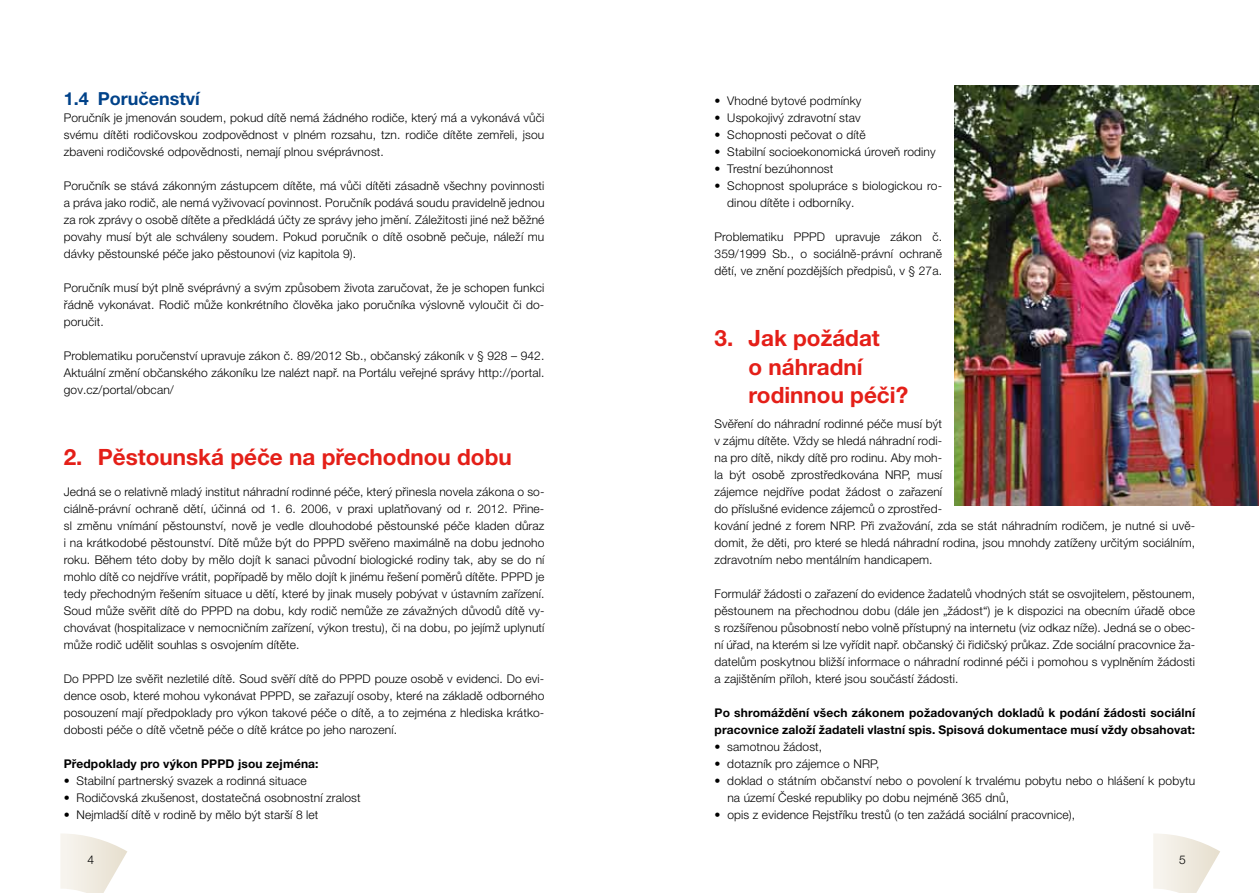
<style>
.page{position:relative;width:1259px;height:893px;background:#fff}
.page>*{position:absolute;margin:0;border:0;box-sizing:border-box;transform-origin:0 0}
.t1{font:700 22.5px/28.5px "Helvetica Neue LT Pro";color:#e41f18}
.t2{font:700 18px "Helvetica Neue LT Pro";color:#004289}
.t3{font:300 12px/17px "Helvetica Neue LT Pro";letter-spacing:.01em;color:#000;text-align:justify}
.t4{font:700 12px/17px "Helvetica Neue LT Pro";letter-spacing:.01em;color:#000}
</style>
<div class="page">
<svg style="left:60px;top:834px;width:67px;height:59px"></svg>
<svg style="left:1153px;top:834px;width:67px;height:59px"></svg>
<img style="left:955px;top:85px;width:304px;height:421px">
<h2 class="t2" style="left:64px;top:87px;width:138px">1.4 Poručenství</h2>
<p class="t3" style="left:64px;top:109px;width:482px">Poručník je jmenován soudem, pokud dítě nemá žádného rodiče, který má a vykonává vůči svému dítěti rodičovskou zodpovědnost v plném rozsahu, tzn. rodiče dítěte zemřeli, jsou zbaveni rodičovské odpovědnosti, nemají plnou svéprávnost.</p>
<p class="t3" style="left:64px;top:177px;width:482px">Poručník se stává zákonným zástupcem dítěte, má vůči dítěti zásadně všechny povinnosti a práva jako rodič, ale nemá vyživovací povinnost. Poručník podává soudu pravidelně jednou za rok zprávy o osobě dítěte a předkládá účty ze správy jeho jmění. Záležitosti jiné než běžné povahy musí být ale schváleny soudem. Pokud poručník o dítě osobně pečuje, náleží mu dávky pěstounské péče jako pěstounovi (viz kapitola 9).</p>
<p class="t3" style="left:64px;top:279px;width:482px">Poručník musí být plně svéprávný a svým způsobem života zaručovat, že je schopen funkci řádně vykonávat. Rodič může konkrétního člověka jako poručníka výslovně vyloučit či do&shy;poručit.</p>
<p class="t3" style="left:64px;top:347px;width:482px">Problematiku poručenství upravuje zákon č. 89/2012 Sb., občanský zákoník v § 928 – 942.<br>Aktuální změní občanského zákoníku lze nalézt např. na Portálu veřejné správy http://portal. gov.cz/portal/obcan/</p>
<h1 class="t1" style="left:64px;top:442px;width:449px">2. Pěstounská péče na přechodnou dobu</h1>
<p class="t3" style="left:64px;top:483px;width:482px">Jedná se o relativně mladý institut náhradní rodinné péče, který přinesla novela zákona o so&shy;ciálně-právní ochraně dětí, účinná od 1. 6. 2006, v praxi uplatňovaný od r. 2012. Přine&shy;sl změnu vnímání pěstounství, nově je vedle dlouhodobé pěstounské péče kladen důraz i na krátkodobé pěstounství. Dítě může být do PPPD svěřeno maximálně na dobu jednoho roku. Během této doby by mělo dojít k sanaci původní biologické rodiny tak, aby se do ní mohlo dítě co nejdříve vrátit, popřípadě by mělo dojít k jinému řešení poměrů dítěte. PPPD je tedy přechodným řešením situace u dětí, které by jinak musely pobývat v ústavním zařízení.<br>Soud může svěřit dítě do PPPD na dobu, kdy rodič nemůže ze závažných důvodů dítě vy&shy;chovávat (hospitalizace v nemocničním zařízení, výkon trestu), či na dobu, po jejímž uplynutí může rodič udělit souhlas s osvojením dítěte.</p>
<p class="t3" style="left:64px;top:670px;width:482px">Do PPPD lze svěřit nezletilé dítě. Soud svěří dítě do PPPD pouze osobě v evidenci. Do evi&shy;dence osob, které mohou vykonávat PPPD, se zařazují osoby, které na základě odborného posouzení mají předpoklady pro výkon takové péče o dítě, a to zejména z hlediska krátko&shy;dobosti péče o dítě včetně péče o dítě krátce po jeho narození.</p>
<p class="t4" style="left:64px;top:755px;width:256px">Předpoklady pro výkon PPPD jsou zejména:</p>
<p class="t3" style="left:64px;top:772px;width:244px">• Stabilní partnerský svazek a rodinná situace</p>
<p class="t3" style="left:64px;top:789px;width:298px">• Rodičovská zkušenost, dostatečná osobnostní zralost</p>
<p class="t3" style="left:64px;top:806px;width:256px">• Nejmladší dítě v rodině by mělo být starší 8 let</p>
<p class="t3" style="left:714px;top:92px;width:148px">• Vhodné bytové podmínky</p>
<p class="t3" style="left:714px;top:109px;width:148px">• Uspokojivý zdravotní stav</p>
<p class="t3" style="left:714px;top:126px;width:153px">• Schopnosti pečovat o dítě</p>
<p class="t3" style="left:714px;top:143px;width:223px">• Stabilní socioekonomická úroveň rodiny</p>
<p class="t3" style="left:714px;top:160px;width:120px">• Trestní bezúhonnost</p>
<p class="t3" style="left:727px;top:177px;width:216px;text-indent:-13px">• Schopnost spolupráce s biologickou ro&shy;dinou dítěte i odborníky.</p>
<p class="t3" style="left:714px;top:228px;width:229px">Problematiku PPPD upravuje zákon č.<br>359/1999 Sb., o sociálně-právní ochraně dětí, ve znění pozdějších předpisů, v § 27a.</p>
<h1 class="t1" style="left:748px;top:323px;width:161px;text-indent:-34px">3. Jak požádat<br>o náhradní rodinnou péči?</h1>
<p class="t3" style="left:714px;top:415px;width:482px;text-align:left">Svěření do náhradní rodinné péče musí být<br>v zájmu dítěte. Vždy se hledá náhradní rodi-<br>na pro dítě, nikdy dítě pro rodinu. Aby moh-<br>la být osobě zprostředkována NRP, musí<br>zájemce nejdříve podat žádost o zařazení<br>do příslušné evidence zájemců o zprostřed-<br>kování jedné z forem NRP. Při zvažování, zda se stát náhradním rodičem, je nutné si uvě&shy;domit, že děti, pro které se hledá náhradní rodina, jsou mnohdy zatíženy určitým sociálním, zdravotním nebo mentálním handicapem.</p>
<p class="t3" style="left:714px;top:585px;width:482px">Formulář žádosti o zařazení do evidence žadatelů vhodných stát se osvojitelem, pěstounem, pěstounem na přechodnou dobu (dále jen „žádost“) je k dispozici na obecním úřadě obce s rozšířenou působností nebo volně přístupný na internetu (viz odkaz níže). Jedná se o obec&shy;ní úřad, na kterém si lze vyřídit např. občanský či řidičský průkaz. Zde sociální pracovnice ža&shy;datelům poskytnou bližší informace o náhradní rodinné péči i pomohou s vyplněním žádosti a zajištěním příloh, které jsou součástí žádosti.</p>
<p class="t4" style="left:714px;top:704px;width:482px">Po shromáždění všech zákonem požadovaných dokladů k podání žádosti sociální pracovnice založí žadateli vlastní spis. Spisová dokumentace musí vždy obsahovat:</p>
<p class="t3" style="left:714px;top:738px;width:109px">• samotnou žádost,</p>
<p class="t3" style="left:714px;top:755px;width:166px">• dotazník pro zájemce o NRP,</p>
<p class="t3" style="left:727px;top:772px;width:469px;text-indent:-13px">• doklad o státním občanství nebo o povolení k trvalému pobytu nebo o hlášení k pobytu na území České republiky po dobu nejméně 365 dnů,</p>
<p class="t3" style="left:714px;top:806px;width:362px">• opis z evidence Rejstříku trestů (o ten zažádá sociální pracovnice),</p>
<p class="t3" style="left:87px;top:851px;width:8px">4</p>
<p class="t3" style="left:1179px;top:851px;width:8px">5</p>
</div>
